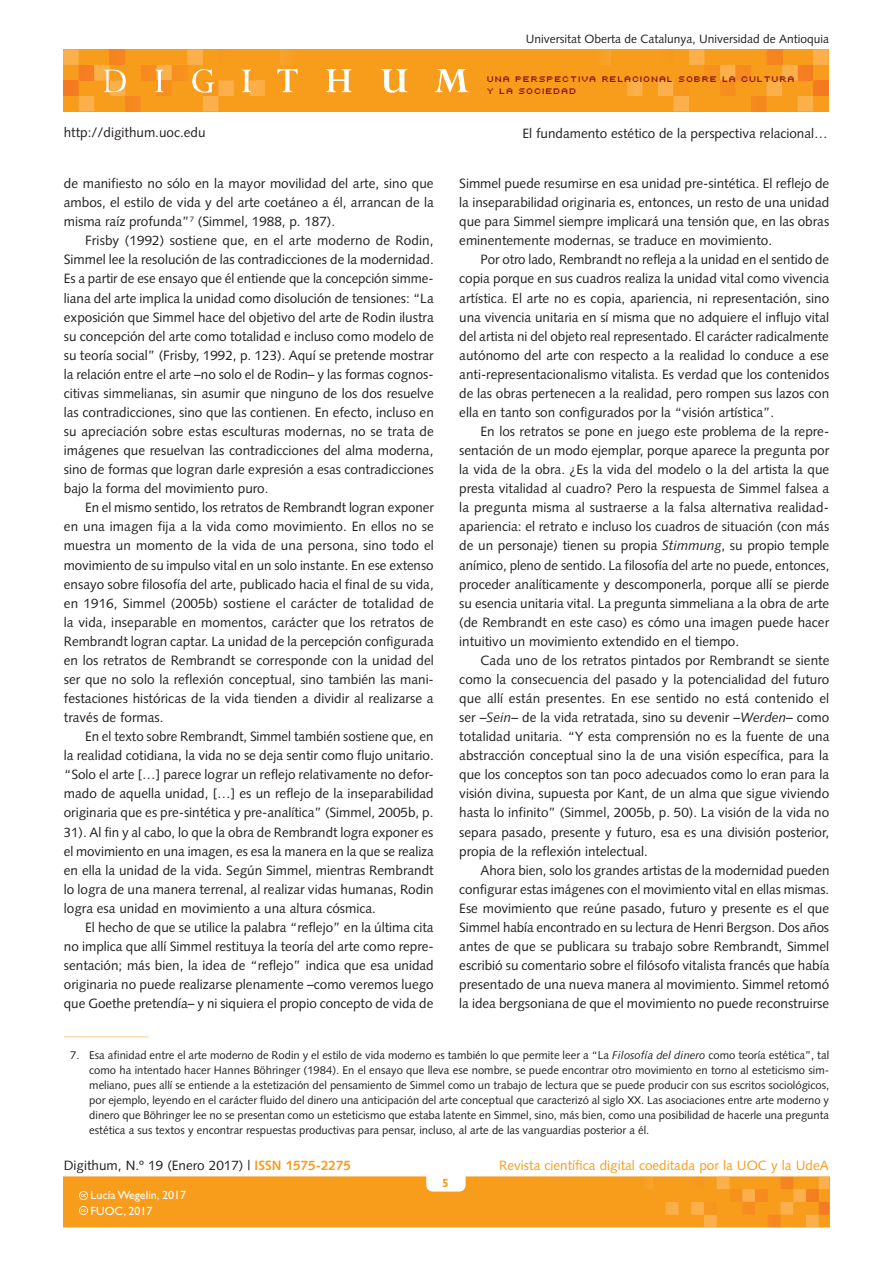
<style>
.page{position:relative;width:893px;height:1263px;background:#fff}
.page>*{position:absolute;margin:0;border:0;box-sizing:border-box;transform-origin:0 0}
._02_PARAGRAF_GENERAL{font:13.5px/19px "Syntax LT";color:#231f20;text-align:justify}
.t1{font:13.5px "Syntax LT";color:#f89c1c}
.t2{font:12px "Syntax LT";color:#231f20}
.t3{font:12px/15.8px "Gill Sans";color:#fff}
.t4{font:700 12px "Gill Sans";color:#f89c1c}
._04_NOTAS1{font:11.25px/15px "Syntax LT";color:#231f20;text-align:justify}
.t5{font:9px/12px "Uni 0554";color:#821316}
.s1{font-style:italic}
.s2{font-weight:700;color:#f89c1c}
</style>
<div class="page">
<hr style="left:829px;top:1177px;width:1px;height:50px;background:#f47921">
<svg style="left:64px;top:1177px;width:765px;height:50px;background:#f89d21"></svg>
<div style="left:63px;top:49px;width:766px;height:62px;background:#f89c1c"></div>
<hr style="left:265px;top:49px;width:1px;height:62px;background:#faab40">
<hr style="left:278px;top:49px;width:2px;height:62px;background:#f9a430">
<hr style="left:625px;top:49px;width:2px;height:62px;background:#faab40">
<hr style="left:612px;top:49px;width:1px;height:62px;background:#f9a430">
<svg style="left:605px;top:49px;width:6px;height:16px"></svg>
<svg style="left:627px;top:49px;width:202px;height:62px"></svg>
<hr style="left:815px;top:80px;width:4px;height:16px;background:#f47b21">
<hr style="left:819px;top:80px;width:3px;height:16px;background:#f47a21">
<hr style="left:822px;top:80px;width:3px;height:16px;background:#f47921">
<hr style="left:825px;top:80px;width:4px;height:16px;background:#f47921">
<svg style="left:63px;top:49px;width:202px;height:62px"></svg>
<svg style="left:277px;top:49px;width:21px;height:43px"></svg>
<svg style="left:326px;top:69px;width:26px;height:23px"></svg>
<svg style="left:381px;top:69px;width:26px;height:24px"></svg>
<svg style="left:434px;top:69px;width:35px;height:23px"></svg>
<hr style="left:64px;top:1036px;width:85px;height:1px;background:#fdcb8a">
<p class="t2" style="left:526px;top:32px;width:305px">Universitat Oberta de Catalunya, Universidad de Antioquia</p>
<p class="t5" style="left:488px;top:72px;width:310px">UNA PERSPECTIVA RELACIONAL SOBRE LA CULTURA<br>Y LA SOCIEDAD</p>
<p class="_02_PARAGRAF_GENERAL" style="left:64px;top:122px;width:143px">http://digithum.uoc.edu</p>
<p class="_02_PARAGRAF_GENERAL" style="left:522px;top:124px;width:307px">El fundamento estético de la perspectiva relacional…</p>
<p class="_02_PARAGRAF_GENERAL" style="left:64px;top:174px;width:371px">de manifiesto no sólo en la mayor movilidad del arte, sino que ambos, el estilo de vida y del arte coetáneo a él, arrancan de la misma raíz profunda”<sup>7</sup> (Simmel, 1988, p. 187).</p>
<p class="_02_PARAGRAF_GENERAL" style="left:64px;top:231px;width:372px;text-indent:21px">Frisby (1992) sostiene que, en el arte moderno de Rodin, Simmel lee la resolución de las contradicciones de la modernidad.<br>Es a partir de ese ensayo que él entiende que la concepción simme&shy;liana del arte implica la unidad como disolución de tensiones: “La exposición que Simmel hace del objetivo del arte de Rodin ilustra su concepción del arte como totalidad e incluso como modelo de su teoría social” (Frisby, 1992, p. 123). Aquí se pretende mostrar la relación entre el arte –no solo el de Rodin– y las formas cognos&shy;citivas simmelianas, sin asumir que ninguno de los dos resuelve las contradicciones, sino que las contienen. En efecto, incluso en su apreciación sobre estas esculturas modernas, no se trata de imágenes que resuelvan las contradicciones del alma moderna, sino de formas que logran darle expresión a esas contradicciones bajo la forma del movimiento puro.</p>
<p class="_02_PARAGRAF_GENERAL" style="left:64px;top:498px;width:372px;text-indent:21px">En el mismo sentido, los retratos de Rembrandt logran exponer en una imagen fija a la vida como movimiento. En ellos no se muestra un momento de la vida de una persona, sino todo el movimiento de su impulso vital en un solo instante. En ese extenso ensayo sobre filosofía del arte, publicado hacia el final de su vida, en 1916, Simmel (2005b) sostiene el carácter de totalidad de la vida, inseparable en momentos, carácter que los retratos de Rembrandt logran captar. La unidad de la percepción configurada en los retratos de Rembrandt se corresponde con la unidad del ser que no solo la reflexión conceptual, sino también las mani&shy;festaciones históricas de la vida tienden a dividir al realizarse a través de formas.</p>
<p class="_02_PARAGRAF_GENERAL" style="left:64px;top:727px;width:371px;text-indent:21px">En el texto sobre Rembrandt, Simmel también sostiene que, en la realidad cotidiana, la vida no se deja sentir como flujo unitario. “Solo el arte […] parece lograr un reflejo relativamente no defor&shy;mado de aquella unidad, […] es un reflejo de la inseparabilidad originaria que es pre-sintética y pre-analítica” (Simmel, 2005b, p.<br>31). Al fin y al cabo, lo que la obra de Rembrandt logra exponer es el movimiento en una imagen, es esa la manera en la que se realiza en ella la unidad de la vida. Según Simmel, mientras Rembrandt lo logra de una manera terrenal, al realizar vidas humanas, Rodin logra esa unidad en movimiento a una altura cósmica.</p>
<p class="_02_PARAGRAF_GENERAL" style="left:64px;top:918px;width:371px;text-indent:21px">El hecho de que se utilice la palabra “reflejo” en la última cita no implica que allí Simmel restituya la teoría del arte como repre&shy;sentación; más bien, la idea de “reflejo” indica que esa unidad originaria no puede realizarse plenamente –como veremos luego que Goethe pretendía– y ni siquiera el propio concepto de vida de</p>
<p class="_02_PARAGRAF_GENERAL" style="left:459px;top:174px;width:371px">Simmel puede resumirse en esa unidad pre-sintética. El reflejo de la inseparabilidad originaria es, entonces, un resto de una unidad que para Simmel siempre implicará una tensión que, en las obras eminentemente modernas, se traduce en movimiento.</p>
<p class="_02_PARAGRAF_GENERAL" style="left:459px;top:250px;width:371px;text-indent:21px">Por otro lado, Rembrandt no refleja a la unidad en el sentido de copia porque en sus cuadros realiza la unidad vital como vivencia artística. El arte no es copia, apariencia, ni representación, sino una vivencia unitaria en sí misma que no adquiere el influjo vital del artista ni del objeto real representado. El carácter radicalmente autónomo del arte con respecto a la realidad lo conduce a ese anti-representacionalismo vitalista. Es verdad que los contenidos de las obras pertenecen a la realidad, pero rompen sus lazos con ella en tanto son configurados por la “visión artística”.</p>
<p class="_02_PARAGRAF_GENERAL" style="left:459px;top:422px;width:372px;text-indent:21px">En los retratos se pone en juego este problema de la repre&shy;sentación de un modo ejemplar, porque aparece la pregunta por la vida de la obra. ¿Es la vida del modelo o la del artista la que presta vitalidad al cuadro? Pero la respuesta de Simmel falsea a la pregunta misma al sustraerse a la falsa alternativa realidad&shy;apariencia: el retrato e incluso los cuadros de situación (con más de un personaje) tienen su propia <span class="s1">Stimmung</span>, su propio temple anímico, pleno de sentido. La filosofía del arte no puede, entonces, proceder analíticamente y descomponerla, porque allí se pierde su esencia unitaria vital. La pregunta simmeliana a la obra de arte (de Rembrandt en este caso) es cómo una imagen puede hacer intuitivo un movimiento extendido en el tiempo.</p>
<p class="_02_PARAGRAF_GENERAL" style="left:459px;top:651px;width:372px;text-indent:21px">Cada uno de los retratos pintados por Rembrandt se siente como la consecuencia del pasado y la potencialidad del futuro que allí están presentes. En ese sentido no está contenido el ser –<span class="s1">Sein</span>– de la vida retratada, sino su devenir –<span class="s1">Werden</span>– como totalidad unitaria. “Y esta comprensión no es la fuente de una abstracción conceptual sino la de una visión específica, para la que los conceptos son tan poco adecuados como lo eran para la visión divina, supuesta por Kant, de un alma que sigue viviendo hasta lo infinito” (Simmel, 2005b, p. 50). La visión de la vida no separa pasado, presente y futuro, esa es una división posterior, propia de la reflexión intelectual.</p>
<p class="_02_PARAGRAF_GENERAL" style="left:459px;top:860px;width:372px;text-indent:21px">Ahora bien, solo los grandes artistas de la modernidad pueden configurar estas imágenes con el movimiento vital en ellas mismas.<br>Ese movimiento que reúne pasado, futuro y presente es el que Simmel había encontrado en su lectura de Henri Bergson. Dos años antes de que se publicara su trabajo sobre Rembrandt, Simmel escribió su comentario sobre el filósofo vitalista francés que había presentado de una nueva manera al movimiento. Simmel retomó la idea bergsoniana de que el movimiento no puede reconstruirse</p>
<p class="_04_NOTAS1" style="left:89px;top:1047px;width:741px;text-indent:-19px">7. Esa afinidad entre el arte moderno de Rodin y el estilo de vida moderno es también lo que permite leer a “La <span class="s1">Filosofía del dinero</span> como teoría estética”, tal como ha intentado hacer Hannes Böhringer (1984). En el ensayo que lleva ese nombre, se puede encontrar otro movimiento en torno al esteticismo sim&shy;meliano, pues allí se entiende a la estetización del pensamiento de Simmel como un trabajo de lectura que se puede producir con sus escritos sociológicos, por ejemplo, leyendo en el carácter fluido del dinero una anticipación del arte conceptual que caracterizó al siglo XX. Las asociaciones entre arte moderno y dinero que Böhringer lee no se presentan como un esteticismo que estaba latente en Simmel, sino, más bien, como una posibilidad de hacerle una pregunta estética a sus textos y encontrar respuestas productivas para pensar, incluso, al arte de las vanguardias posterior a él.</p>
<p class="_02_PARAGRAF_GENERAL" style="left:64px;top:1156px;width:289px">Digithum, N.º 19 (Enero 2017) | <span class="s2">ISSN 1575-2275</span></p>
<p class="t1" style="left:499px;top:1157px;width:331px">Revista científica digital coeditada por la UOC y la UdeA</p>
<p class="t4" style="left:442px;top:1176px;width:8px">5</p>
<p class="t3" style="left:91px;top:1187px;width:97px">Lucía Wegelin, 2017<br>FUOC, 2017</p>
</div>
